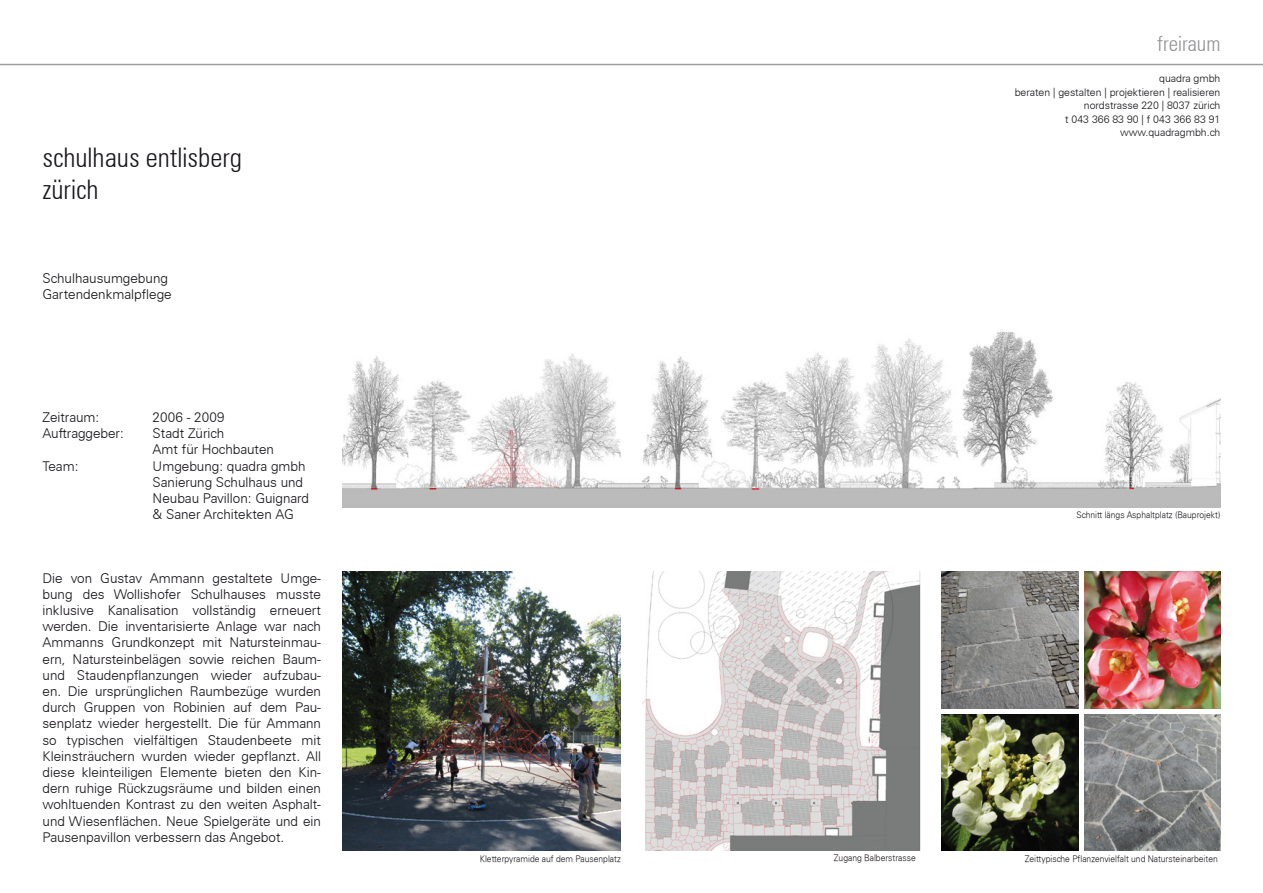
<style>
.page{position:relative;width:1263px;height:893px;background:#fff}
.page>*{position:absolute;margin:0;border:0;box-sizing:border-box;transform-origin:0 0}
.t1{font:300 27px/32.4px "Univers S 47 Condensed";color:#1a171c}
.t2{font:300 21px "Univers S 47 Condensed";color:#929395}
.t3{font:300 13.5px/16.2px "Univers S";color:#1a171c}
.t4{font:300 10.5px/13.5px "Univers S";color:#1a171c;text-align:right}
.t5{font:300 9px "Univers";color:#1a171c;scale:.95 1}
</style>
<div class="page">
<hr style="left:0;top:64px;width:1263px;height:1px;background:#9d9ea0">
<img style="left:942px;top:714px;width:136px;height:136px">
<img style="left:1084px;top:572px;width:136px;height:136px">
<img style="left:342px;top:572px;width:279px;height:278px">
<img style="left:1084px;top:714px;width:136px;height:136px">
<img style="left:942px;top:572px;width:136px;height:136px">
<img style="left:642px;top:572px;width:279px;height:278px">
<img style="left:342px;top:331px;width:878px;height:176px">
<h1 class="t1" style="left:43px;top:141px;width:201px">schulhaus entlisberg zürich</h1>
<p class="t3" style="left:43px;top:270px;width:131px">Schulhausumgebung<br>Gartendenkmalpflege</p>
<p class="t3" style="left:43px;top:409px;width:83px">Zeitraum:<br>Auftraggeber:</p>
<p class="t3" style="left:43px;top:458px;width:37px">Team:</p>
<p class="t3" style="left:153px;top:409px;width:158px">2006 - 2009<br>Stadt Zürich<br>Amt für Hochbauten<br>Umgebung: quadra gmbh<br>Sanierung Schulhaus und<br>Neubau Pavillon: Guignard &amp; Saner Architekten AG</p>
<p class="t3" style="left:43px;top:570px;width:280px;text-align:justify">Die von Gustav Ammann gestaltete Umge&shy;bung des Wollishofer Schulhauses musste inklusive Kanalisation vollständig erneuert werden. Die inventarisierte Anlage war nach Ammanns Grundkonzept mit Natursteinmau&shy;ern, Natursteinbelägen sowie reichen Baum&shy;und Staudenpflanzungen wieder aufzubau&shy;en. Die ursprünglichen Raumbezüge wurden durch Gruppen von Robinien auf dem Pau&shy;senplatz wieder hergestellt. Die für Ammann so typischen vielfältigen Staudenbeete mit Kleinsträuchern wurden wieder gepflanzt. All diese kleinteiligen Elemente bieten den Kin&shy;dern ruhige Rückzugsräume und bilden einen wohltuenden Kontrast zu den weiten Asphalt&shy;und Wiesenflächen. Neue Spielgeräte und ein Pausenpavillon verbessern das Angebot.</p>
<h2 class="t2" style="left:1157px;top:32px;width:65px">freiraum</h2>
<p class="t4" style="left:1015px;top:72px;width:207px">quadra gmbh<br>beraten | gestalten | projektieren | realisieren nordstrasse 220 | 8037 zürich<br>t 043 366 83 90 | f 043 366 83 91 www.quadragmbh.ch</p>
<p class="t5" style="left:1076px;top:510px;width:153px">Schnitt längs Asphaltplatz (Bauprojekt)</p>
<p class="t5" style="left:480px;top:853px;width:150px">Kletterpyramide auf dem Pausenplatz</p>
<p class="t5" style="left:834px;top:852px;width:88px">Zugang Balberstrasse</p>
<p class="t5" style="left:1025px;top:853px;width:205px">Zeittypische Pflanzenvielfalt und Natursteinarbeiten</p>
</div>
